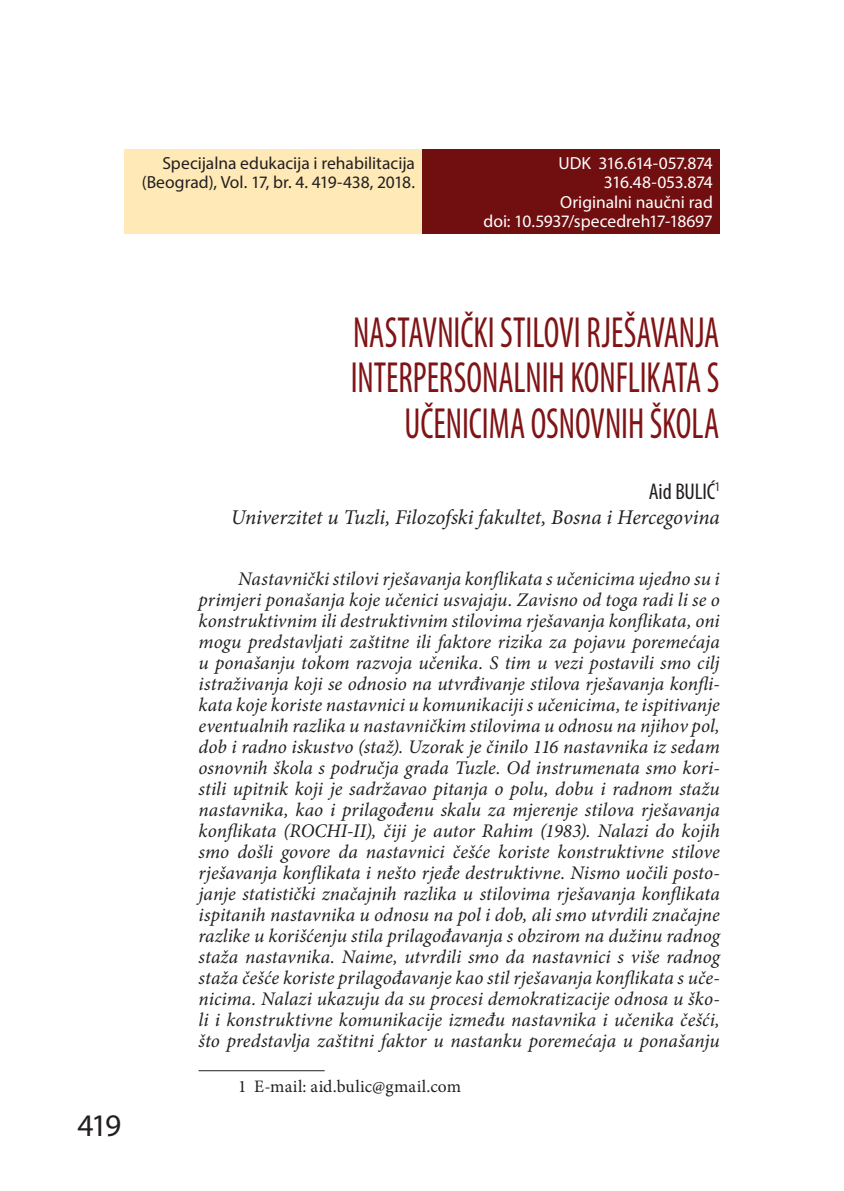
<style>
.page{position:relative;width:844px;height:1191px;background:#fff}
.page>*{position:absolute;margin:0;border:0;box-sizing:border-box;transform-origin:0 0}
.t1{font:condensed 43.75px/45.5px "Myriad Pro";color:#7f1315;text-align:right;scale:.8 1}
.t2{font:31.5px "Myriad Pro";color:#231f20}
.t3{font:condensed 22.75px "Myriad Pro";letter-spacing:-.01em;color:#231f20}
.t4{font:italic 21px "Minion Pro";letter-spacing:-.005em;color:#231f20}
.t5{font:italic 19.25px/21px "Minion Pro";color:#231f20;text-align:justify}
.t6{font:17.5px/19.2px "Myriad Pro";letter-spacing:-.005em;color:#fff;text-align:right}
.t7{font:17.5px/19.2px "Myriad Pro";color:#231f20;text-align:right}
.t8{font:17.5px "Minion Pro";letter-spacing:.02em;color:#231f20}
</style>
<div class="page">
<div style="left:124px;top:149px;width:298px;height:85px;background:#fee9b7"></div>
<div style="left:422px;top:149px;width:297px;height:85px;background:#710f10"></div>
<hr style="left:198px;top:1070px;width:126px;height:1px;background:#231f20">
<p class="t7" style="left:142px;top:153px;width:274px">Specijalna edukacija i rehabilitacija (Beograd), Vol. 17, br. 4. 419-438, 2018.</p>
<p class="t6" style="left:483px;top:153px;width:231px">UDK 316.614-057.874<br>316.48-053.874<br>Originalni naučni rad<br>doi: 10.5937/specedreh17-18697</p>
<h2 class="t2" style="left:77px;top:1106px;width:45px">419</h2>
<h1 class="t1" style="left:350px;top:309px;width:462px">NASTAVNIČKI STILOVI RJEŠAVANJA<br>INTERPERSONALNIH KONFLIKATA S<br>UČENICIMA OSNOVNIH ŠKOLA</h1>
<p class="t3" style="left:648px;top:477px;width:72px">Aid BULIĆ<sup>1</sup></p>
<p class="t4" style="left:231px;top:503px;width:490px">Univerzitet u Tuzli, Filozofski fakultet, Bosna i Hercegovina</p>
<p class="t5" style="left:198px;top:568px;width:522px;text-indent:40px">Nastavnički stilovi rješavanja konflikata s učenicima ujedno su i primjeri ponašanja koje učenici usvajaju. Zavisno od toga radi li se o konstruktivnim ili destruktivnim stilovima rješavanja konflikata, oni mogu predstavljati zaštitne ili faktore rizika za pojavu poremećaja u ponašanju tokom razvoja učenika. S tim u vezi postavili smo cilj istraživanja koji se odnosio na utvrđivanje stilova rješavanja konfli&shy;kata koje koriste nastavnici u komunikaciji s učenicima, te ispitivanje eventualnih razlika u nastavničkim stilovima u odnosu na njihov pol, dob i radno iskustvo (staž). Uzorak je činilo 116 nastavnika iz sedam osnovnih škola s područja grada Tuzle. Od instrumenata smo kori&shy;stili upitnik koji je sadržavao pitanja o polu, dobu i radnom stažu nastavnika, kao i prilagođenu skalu za mjerenje stilova rješavanja konflikata (ROCHI-II), čiji je autor Rahim (1983). Nalazi do kojih smo došli govore da nastavnici češće koriste konstruktivne stilove rješavanja konflikata i nešto rjeđe destruktivne. Nismo uočili posto&shy;janje statistički značajnih razlika u stilovima rješavanja konflikata ispitanih nastavnika u odnosu na pol i dob, ali smo utvrdili značajne razlike u korišćenju stila prilagođavanja s obzirom na dužinu radnog staža nastavnika. Naime, utvrdili smo da nastavnici s više radnog staža češće koriste prilagođavanje kao stil rješavanja konflikata s uče&shy;nicima. Nalazi ukazuju da su procesi demokratizacije odnosa u ško&shy;li i konstruktivne komunikacije između nastavnika i učenika češći, što predstavlja zaštitni faktor u nastanku poremećaja u ponašanju</p>
<p class="t8" style="left:238px;top:1074px;width:224px">1 E-mail: aid.bulic@gmail.com</p>
</div>
